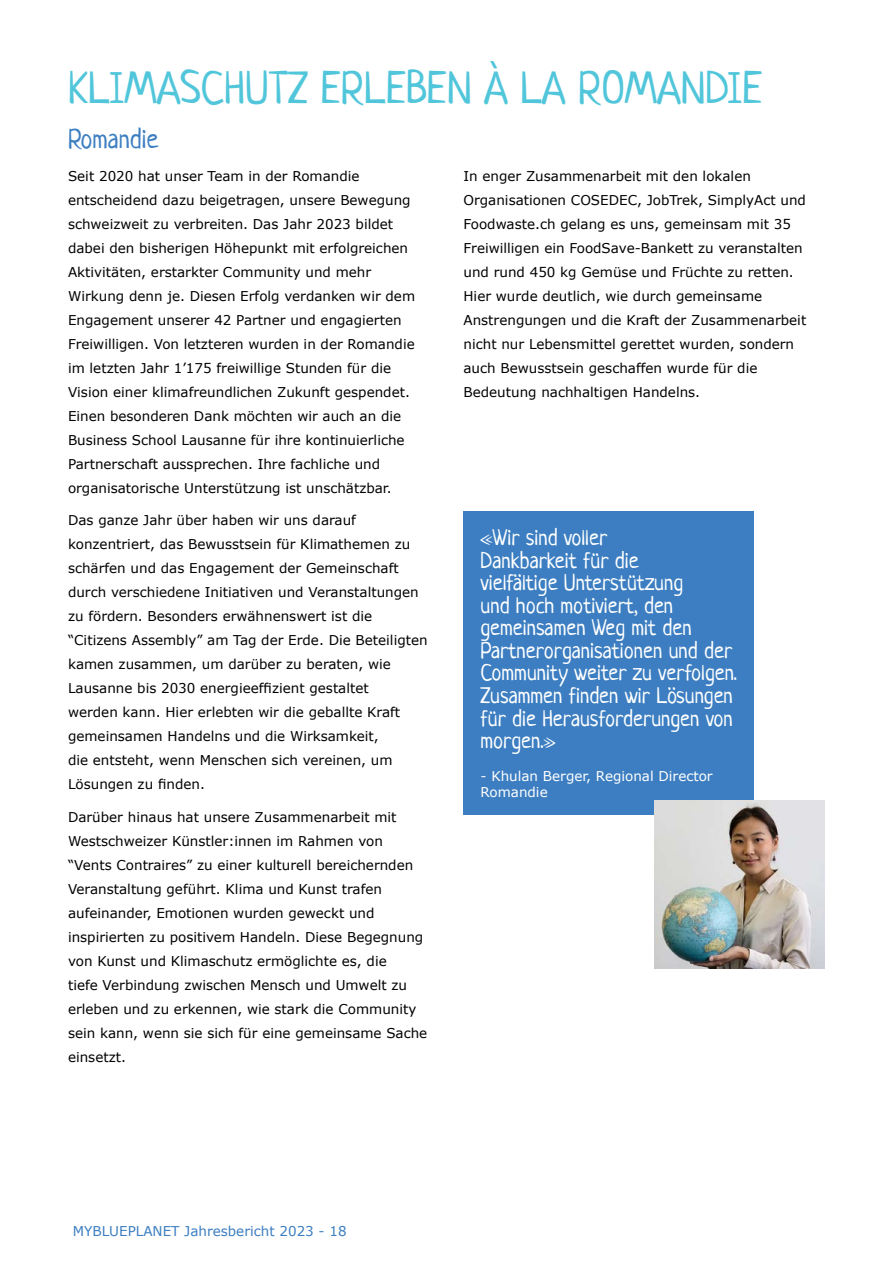
<style>
.page{position:relative;width:893px;height:1263px;background:#fff}
.page>*{position:absolute;margin:0;border:0;box-sizing:border-box;transform-origin:0 0}
.t1{font:45px "Neucha";color:#51c6db}
.t2{font:27px "Neucha";color:#3c7ec1}
.t3{font:22.5px/22.5px "Neucha";color:#fff}
.t4{font:13.5px/24px "Verdana";color:#000}
.t5{font:13.5px/16.2px "Verdana";color:#fff}
.t6{font:13.5px "Verdana";color:#3c7ec1}
</style>
<div class="page">
<div style="left:463px;top:511px;width:291px;height:303px;background:#3c7ec1"></div>
<img style="left:654px;top:800px;width:171px;height:169px">
<h1 class="t1" style="left:68px;top:60px;width:696px">KLIMASCHUTZ ERLEBEN À LA ROMANDIE</h1>
<h2 class="t2" style="left:68px;top:122px;width:92px">Romandie</h2>
<p class="t4" style="left:68px;top:164px;width:349px">Seit 2020 hat unser Team in der Romandie entscheidend dazu beigetragen, unsere Bewegung schweizweit zu verbreiten. Das Jahr 2023 bildet dabei den bisherigen Höhepunkt mit erfolgreichen Aktivitäten, erstarkter Community und mehr Wirkung denn je. Diesen Erfolg verdanken wir dem Engagement unserer 42 Partner und engagierten Freiwilligen. Von letzteren wurden in der Romandie im letzten Jahr 1’175 freiwillige Stunden für die Vision einer klimafreundlichen Zukunft gespendet.<br>Einen besonderen Dank möchten wir auch an die Business School Lausanne für ihre kontinuierliche Partnerschaft aussprechen. Ihre fachliche und organisatorische Unterstützung ist unschätzbar.</p>
<p class="t4" style="left:68px;top:509px;width:361px">Das ganze Jahr über haben wir uns darauf konzentriert, das Bewusstsein für Klimathemen zu schärfen und das Engagement der Gemeinschaft durch verschiedene Initiativen und Veranstaltungen zu fördern. Besonders erwähnenswert ist die “Citizens Assembly” am Tag der Erde. Die Beteiligten kamen zusammen, um darüber zu beraten, wie Lausanne bis 2030 energieeffizient gestaltet<br>werden kann. Hier erlebten wir die geballte Kraft gemeinsamen Handelns und die Wirksamkeit,<br>die entsteht, wenn Menschen sich vereinen, um Lösungen zu finden.</p>
<p class="t4" style="left:68px;top:805px;width:361px">Darüber hinaus hat unsere Zusammenarbeit mit Westschweizer Künstler:innen im Rahmen von “Vents Contraires” zu einer kulturell bereichernden Veranstaltung geführt. Klima und Kunst trafen aufeinander, Emotionen wurden geweckt und inspirierten zu positivem Handeln. Diese Begegnung von Kunst und Klimaschutz ermöglichte es, die<br>tiefe Verbindung zwischen Mensch und Umwelt zu erleben und zu erkennen, wie stark die Community sein kann, wenn sie sich für eine gemeinsame Sache einsetzt.</p>
<p class="t4" style="left:463px;top:164px;width:344px">In enger Zusammenarbeit mit den lokalen Organisationen COSEDEC, JobTrek, SimplyAct und Foodwaste.ch gelang es uns, gemeinsam mit 35<br>Freiwilligen ein FoodSave-Bankett zu veranstalten und rund 450 kg Gemüse und Früchte zu retten.<br>Hier wurde deutlich, wie durch gemeinsame Anstrengungen und die Kraft der Zusammenarbeit nicht nur Lebensmittel gerettet wurden, sondern auch Bewusstsein geschaffen wurde für die Bedeutung nachhaltigen Handelns.</p>
<p class="t3" style="left:480px;top:527px;width:258px">«Wir sind voller<br>Dankbarkeit für die<br>vielfältige Unterstützung<br>und hoch motiviert, den gemeinsamen Weg mit den<br>Partnerorganisationen und der<br>Community weiter zu verfolgen.<br>Zusammen finden wir Lösungen für die Herausforderungen von morgen.»</p>
<p class="t5" style="left:480px;top:768px;width:234px">- Khulan Berger, Regional Director<br>Romandie</p>
<p class="t6" style="left:73px;top:1222px;width:275px">MYBLUEPLANET Jahresbericht 2023 - 18</p>
</div>
